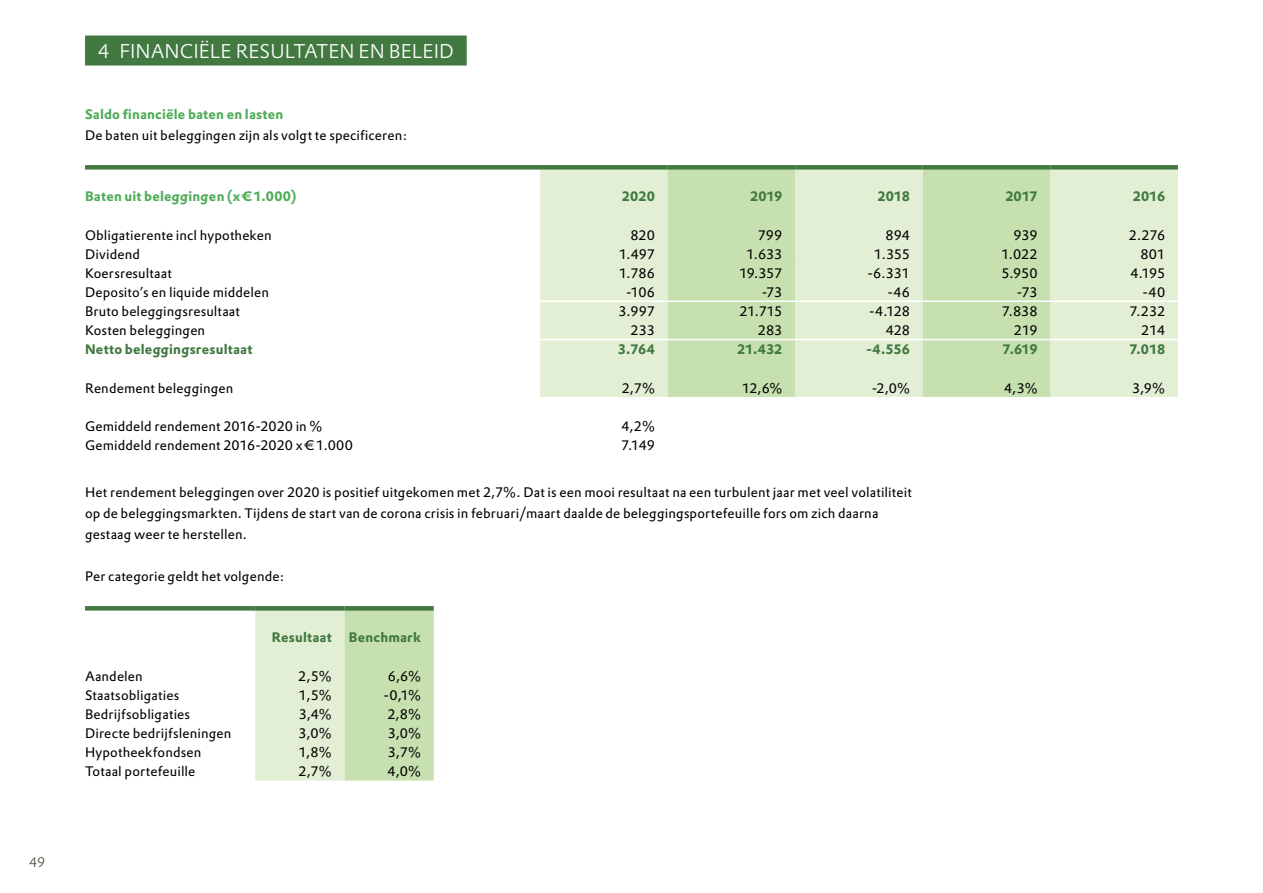
<style>
.page{position:relative;width:1263px;height:893px;background:#fff}
.page>*{position:absolute;margin:0;border:0;box-sizing:border-box;transform-origin:0 0}
.t1{font:300 19.5px "DTL Prokyon TOT";color:#fff}
.tabel_links{font:13.5px "DTL Prokyon TOT";letter-spacing:.01em;color:#000}
._03_Platte_tekst_2ko{font:13.5px/21px "DTL Prokyon TOT";letter-spacing:.01em;color:#000}
.tabel_rechts{font:13.5px "DTL Prokyon TOT";letter-spacing:-.01em;color:#000}
._04_Tabel_groen_vet{font:700 13.5px "DTL Prokyon TOT";letter-spacing:.015em;color:#417941}
._03_Platte_tekst{font:13.5px "DTL Prokyon TOT";letter-spacing:.01em;color:#000}
._02_Tussenkop{font:700 13.5px "DTL Prokyon TOT";letter-spacing:.015em;color:#51ac5b}
._02_Titel_tabel{font:700 13.5px "DTL Prokyon TOT";letter-spacing:.015em;color:#51ac5b}
.t2{font:300 13.5px "DTL Prokyon TOT";color:#464e31}
</style>
<div class="page">
<div style="left:85px;top:36px;width:382px;height:30px;background:#417941"></div>
<div style="left:540px;top:170px;width:638px;height:227px;background:#e3efd5"></div>
<svg style="left:668px;top:170px;width:382px;height:227px;fill:#c7e0b0"></svg>
<div style="left:85px;top:165px;width:455px;height:5px;background:#417941"></div>
<div style="left:540px;top:165px;width:128px;height:5px;background:#417941"></div>
<div style="left:668px;top:165px;width:127px;height:5px;background:#417941"></div>
<div style="left:795px;top:165px;width:128px;height:5px;background:#417941"></div>
<div style="left:923px;top:165px;width:127px;height:5px;background:#417941"></div>
<div style="left:1050px;top:165px;width:128px;height:5px;background:#417941"></div>
<hr style="left:540px;top:300px;width:128px;height:2px;background:#fff">
<hr style="left:668px;top:300px;width:127px;height:2px;background:#fff">
<hr style="left:795px;top:300px;width:128px;height:2px;background:#fff">
<hr style="left:1050px;top:300px;width:128px;height:2px;background:#fff">
<hr style="left:540px;top:339px;width:128px;height:1px;background:#fff">
<hr style="left:668px;top:339px;width:127px;height:1px;background:#fff">
<hr style="left:795px;top:339px;width:128px;height:1px;background:#fff">
<hr style="left:923px;top:339px;width:127px;height:1px;background:#fff">
<hr style="left:1050px;top:339px;width:128px;height:1px;background:#fff">
<hr style="left:923px;top:300px;width:127px;height:2px;background:#fff">
<svg style="left:255px;top:611px;width:179px;height:170px"></svg>
<div style="left:85px;top:606px;width:170px;height:5px;background:#417941"></div>
<div style="left:255px;top:606px;width:89px;height:5px;background:#417941"></div>
<div style="left:344px;top:606px;width:90px;height:5px;background:#417941"></div>
<p class="t2" style="left:29px;top:854px;width:18px">49</p>
<h1 class="t1" style="left:98px;top:39px;width:358px">4 FINANCIËLE RESULTATEN EN BELEID</h1>
<p class="_02_Tussenkop" style="left:85px;top:105px;width:200px">Saldo financiële baten en lasten</p>
<p class="_03_Platte_tekst" style="left:85px;top:126px;width:324px">De baten uit beleggingen zijn als volgt te specificeren:</p>
<p class="_02_Titel_tabel" style="left:85px;top:187px;width:213px">Baten uit beleggingen (x € 1.000)</p>
<p class="_04_Tabel_groen_vet" style="left:622px;top:187px;width:35px">2020</p>
<p class="_04_Tabel_groen_vet" style="left:750px;top:187px;width:34px">2019</p>
<p class="_04_Tabel_groen_vet" style="left:877px;top:187px;width:34px">2018</p>
<p class="_04_Tabel_groen_vet" style="left:1005px;top:187px;width:34px">2017</p>
<p class="_04_Tabel_groen_vet" style="left:1133px;top:187px;width:34px">2016</p>
<p class="tabel_links" style="left:85px;top:226px;width:188px">Obligatierente incl hypotheken</p>
<p class="tabel_rechts" style="left:630px;top:226px;width:26px">820</p>
<p class="tabel_rechts" style="left:758px;top:226px;width:26px">799</p>
<p class="tabel_rechts" style="left:885px;top:226px;width:26px">894</p>
<p class="tabel_rechts" style="left:1013px;top:226px;width:26px">939</p>
<p class="tabel_rechts" style="left:1129px;top:226px;width:38px">2.276</p>
<p class="tabel_links" style="left:85px;top:245px;width:57px">Dividend</p>
<p class="tabel_rechts" style="left:619px;top:245px;width:37px">1.497</p>
<p class="tabel_rechts" style="left:746px;top:245px;width:38px">1.633</p>
<p class="tabel_rechts" style="left:874px;top:245px;width:37px">1.355</p>
<p class="tabel_rechts" style="left:1001px;top:245px;width:38px">1.022</p>
<p class="tabel_rechts" style="left:1140px;top:245px;width:26px">801</p>
<p class="tabel_links" style="left:85px;top:264px;width:88px">Koersresultaat</p>
<p class="tabel_rechts" style="left:619px;top:264px;width:37px">1.786</p>
<p class="tabel_rechts" style="left:739px;top:264px;width:45px">19.357</p>
<p class="tabel_rechts" style="left:867px;top:264px;width:44px">-6.331</p>
<p class="tabel_rechts" style="left:1001px;top:264px;width:38px">5.950</p>
<p class="tabel_rechts" style="left:1130px;top:264px;width:36px">4.195</p>
<p class="tabel_links" style="left:85px;top:284px;width:185px">Deposito’s en liquide middelen</p>
<p class="tabel_rechts" style="left:626px;top:284px;width:30px">-106</p>
<p class="tabel_rechts" style="left:762px;top:284px;width:22px">-73</p>
<p class="tabel_rechts" style="left:887px;top:284px;width:24px">-46</p>
<p class="tabel_rechts" style="left:1017px;top:284px;width:22px">-73</p>
<p class="tabel_rechts" style="left:1142px;top:284px;width:24px">-40</p>
<p class="tabel_links" style="left:85px;top:303px;width:157px">Bruto beleggingsresultaat</p>
<p class="tabel_rechts" style="left:618px;top:303px;width:38px">3.997</p>
<p class="tabel_rechts" style="left:739px;top:303px;width:45px">21.715</p>
<p class="tabel_rechts" style="left:869px;top:303px;width:42px">-4.128</p>
<p class="tabel_rechts" style="left:1002px;top:303px;width:37px">7.838</p>
<p class="tabel_rechts" style="left:1129px;top:303px;width:37px">7.232</p>
<p class="tabel_links" style="left:85px;top:322px;width:122px">Kosten beleggingen</p>
<p class="tabel_rechts" style="left:630px;top:322px;width:26px">233</p>
<p class="tabel_rechts" style="left:758px;top:322px;width:26px">283</p>
<p class="tabel_rechts" style="left:886px;top:322px;width:26px">428</p>
<p class="tabel_rechts" style="left:1014px;top:322px;width:25px">219</p>
<p class="tabel_rechts" style="left:1141px;top:322px;width:25px">214</p>
<p class="_04_Tabel_groen_vet" style="left:85px;top:341px;width:169px">Netto beleggingsresultaat</p>
<p class="_04_Tabel_groen_vet" style="left:618px;top:341px;width:38px">3.764</p>
<p class="_04_Tabel_groen_vet" style="left:737px;top:341px;width:47px">21.432</p>
<p class="_04_Tabel_groen_vet" style="left:866px;top:341px;width:45px">-4.556</p>
<p class="_04_Tabel_groen_vet" style="left:1003px;top:341px;width:36px">7.619</p>
<p class="_04_Tabel_groen_vet" style="left:1129px;top:341px;width:37px">7.018</p>
<p class="tabel_links" style="left:85px;top:379px;width:150px">Rendement beleggingen</p>
<p class="tabel_rechts" style="left:622px;top:379px;width:35px">2,7%</p>
<p class="tabel_rechts" style="left:742px;top:379px;width:42px">12,6%</p>
<p class="tabel_rechts" style="left:872px;top:379px;width:40px">-2,0%</p>
<p class="tabel_rechts" style="left:1004px;top:379px;width:35px">4,3%</p>
<p class="tabel_rechts" style="left:1132px;top:379px;width:34px">3,9%</p>
<p class="tabel_links" style="left:85px;top:417px;width:239px">Gemiddeld rendement 2016-2020 in %</p>
<p class="tabel_links" style="left:621px;top:417px;width:35px">4,2%</p>
<p class="tabel_links" style="left:85px;top:437px;width:270px">Gemiddeld rendement 2016-2020 x € 1.000</p>
<p class="tabel_links" style="left:621px;top:437px;width:35px">7.149</p>
<p class="_03_Platte_tekst_2ko" style="left:85px;top:481px;width:828px">Het rendement beleggingen over 2020 is positief uitgekomen met 2,7%. Dat is een mooi resultaat na een turbulent jaar met veel volatiliteit op de beleggingsmarkten. Tijdens de start van de corona crisis in februari/maart daalde de beleggingsportefeuille fors om zich daarna gestaag weer te herstellen.</p>
<p class="_03_Platte_tekst" style="left:85px;top:567px;width:201px">Per categorie geldt het volgende:</p>
<p class="_04_Tabel_groen_vet" style="left:272px;top:628px;width:61px">Resultaat</p>
<p class="_04_Tabel_groen_vet" style="left:349px;top:628px;width:74px">Benchmark</p>
<p class="tabel_links" style="left:85px;top:667px;width:59px">Aandelen</p>
<p class="tabel_rechts" style="left:298px;top:667px;width:35px">2,5%</p>
<p class="tabel_rechts" style="left:388px;top:667px;width:35px">6,6%</p>
<p class="tabel_links" style="left:85px;top:686px;width:96px">Staatsobligaties</p>
<p class="tabel_rechts" style="left:299px;top:686px;width:34px">1,5%</p>
<p class="tabel_rechts" style="left:384px;top:686px;width:39px">-0,1%</p>
<p class="tabel_links" style="left:85px;top:705px;width:107px">Bedrijfsobligaties</p>
<p class="tabel_rechts" style="left:299px;top:705px;width:35px">3,4%</p>
<p class="tabel_rechts" style="left:387px;top:705px;width:35px">2,8%</p>
<p class="tabel_links" style="left:85px;top:725px;width:148px">Directe bedrijfsleningen</p>
<p class="tabel_rechts" style="left:298px;top:725px;width:35px">3,0%</p>
<p class="tabel_rechts" style="left:388px;top:725px;width:35px">3,0%</p>
<p class="tabel_links" style="left:85px;top:744px;width:118px">Hypotheekfondsen</p>
<p class="tabel_rechts" style="left:299px;top:744px;width:34px">1,8%</p>
<p class="tabel_rechts" style="left:388px;top:744px;width:35px">3,7%</p>
<p class="tabel_links" style="left:85px;top:763px;width:112px">Totaal portefeuille</p>
<p class="tabel_rechts" style="left:298px;top:763px;width:35px">2,7%</p>
<p class="tabel_rechts" style="left:388px;top:763px;width:35px">4,0%</p>
</div>
